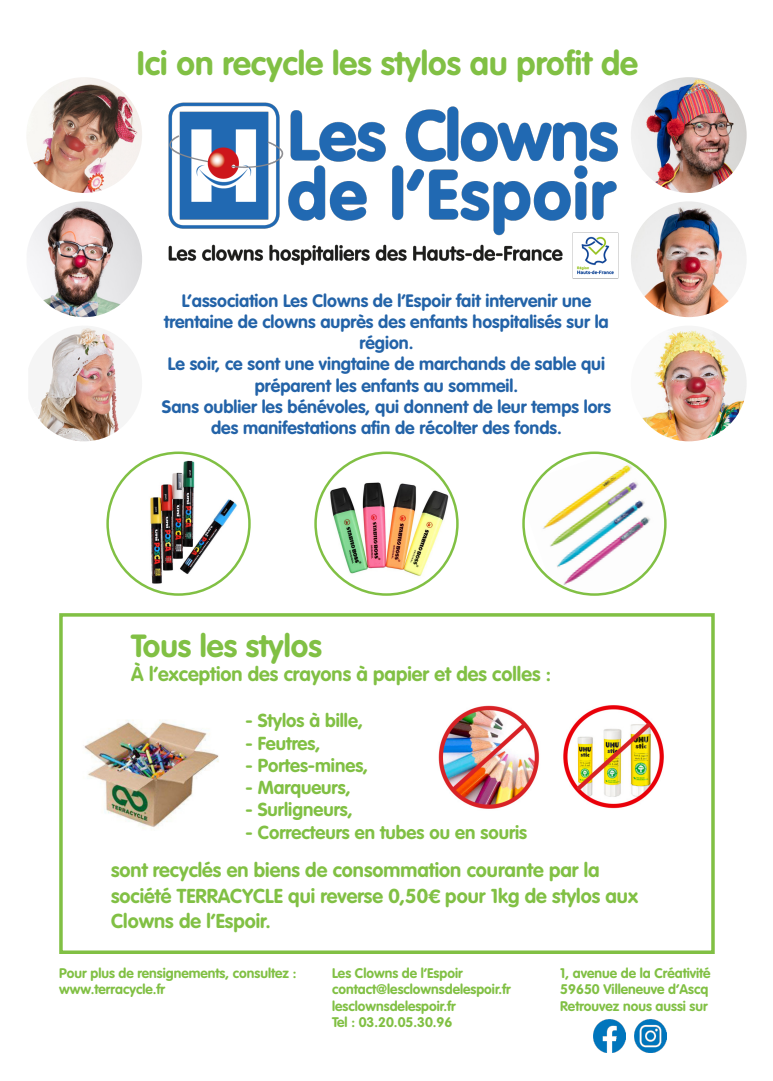
<style>
.page{position:relative;width:773px;height:1081px;background:#fff}
.page>*{position:absolute;margin:0;border:0;box-sizing:border-box;transform-origin:0 0}
.t1{font:700 33.38px "VAG Rounded";color:#81c044}
.t2{font:700 31.5px "VAG Rounded";color:#81c044}
.t3{font:700 19.88px/25.6px "VAG Rounded";color:#81c044}
.t4{font:700 18.62px "VAG Rounded";color:#81c044}
.t5{font:700 17.75px/21.2px "VAG Rounded";color:#2363a8;text-align:center}
.t6{font:700 13.75px/16.5px "VAG Rounded";color:#81c044}
.s1{font-family:"VAG Rundschrift D";font-weight:400}
</style>
<div class="page">
<div style="left:59px;top:613px;width:655px;height:341px;border:4px solid #81c044"></div>
<img style="left:140px;top:102px;width:479px;height:177px">
<img style="left:438px;top:705px;width:102px;height:104px">
<img style="left:563px;top:705px;width:101px;height:104px">
<img style="left:83px;top:720px;width:136px;height:109px">
<img style="left:108px;top:453px;width:141px;height:141px;border-radius:71px">
<img style="left:327px;top:462px;width:123px;height:123px">
<img style="left:525px;top:454px;width:140px;height:140px">
<img style="left:38px;top:326px;width:95px;height:115px">
<img style="left:28px;top:201px;width:114px;height:116px">
<img style="left:630px;top:326px;width:116px;height:115px;border-radius:58px">
<img style="left:630px;top:201px;width:116px;height:116px;border-radius:58px">
<img style="left:630px;top:77px;width:116px;height:116px;border-radius:58px">
<img style="left:26px;top:77px;width:116px;height:116px;border-radius:58px">
<img style="left:634px;top:1020px;width:32px;height:32px">
<img style="left:593px;top:1020px;width:32px;height:32px">
<p class="t1" style="left:137px;top:44px;width:503px">Ici on recycle les stylos au profit de</p>
<p class="t5" style="left:164px;top:289px;width:446px">L’association Les Clowns de l’Espoir fait intervenir une trentaine de clowns auprès des enfants hospitalisés sur la région.</p>
<p class="t5" style="left:168px;top:353px;width:438px">Le soir, ce sont une vingtaine de marchands de sable qui préparent les enfants au sommeil.</p>
<p class="t5" style="left:162px;top:396px;width:450px">Sans oublier les bénévoles, qui donnent de leur temps lors des manifestations afin de récolter des fonds.</p>
<p class="t2" style="left:131px;top:628px;width:192px">Tous les stylos</p>
<p class="t3" style="left:131px;top:661px;width:421px">À l’exception des crayons à papier et des colles :</p>
<p class="t4" style="left:245px;top:710px;width:119px">- Stylos à bille,</p>
<p class="t4" style="left:245px;top:732px;width:76px">- Feutres,</p>
<p class="t4" style="left:245px;top:754px;width:124px">- Portes-mines,</p>
<p class="t4" style="left:245px;top:776px;width:107px">- Marqueurs,</p>
<p class="t4" style="left:245px;top:799px;width:109px">- Surligneurs,</p>
<p class="t4" style="left:245px;top:821px;width:283px">- Correcteurs en tubes ou en souris</p>
<p class="t3" style="left:111px;top:857px;width:528px">sont recyclés en biens de consommation courante par la société TERRACYCLE qui reverse 0,50<span class="s1">€</span> pour 1kg de stylos aux<br>Clowns de l’Espoir.</p>
<p class="t6" style="left:59px;top:964px;width:239px">Pour plus de rensignements, consultez :</p>
<p class="t6" style="left:59px;top:981px;width:107px">www.terracycle.fr</p>
<p class="t6" style="left:332px;top:964px;width:132px">Les Clowns de l’Espoir</p>
<p class="t6" style="left:332px;top:981px;width:180px">contact@lesclownsdelespoir.fr</p>
<p class="t6" style="left:332px;top:997px;width:125px">lesclownsdelespoir.fr</p>
<p class="t6" style="left:332px;top:1014px;width:122px">Tel : 03.20.05.30.96</p>
<p class="t6" style="left:560px;top:964px;width:152px">1, avenue de la Créativité<br>59650 Villeneuve d’Ascq<br>Retrouvez nous aussi sur</p>
</div>
